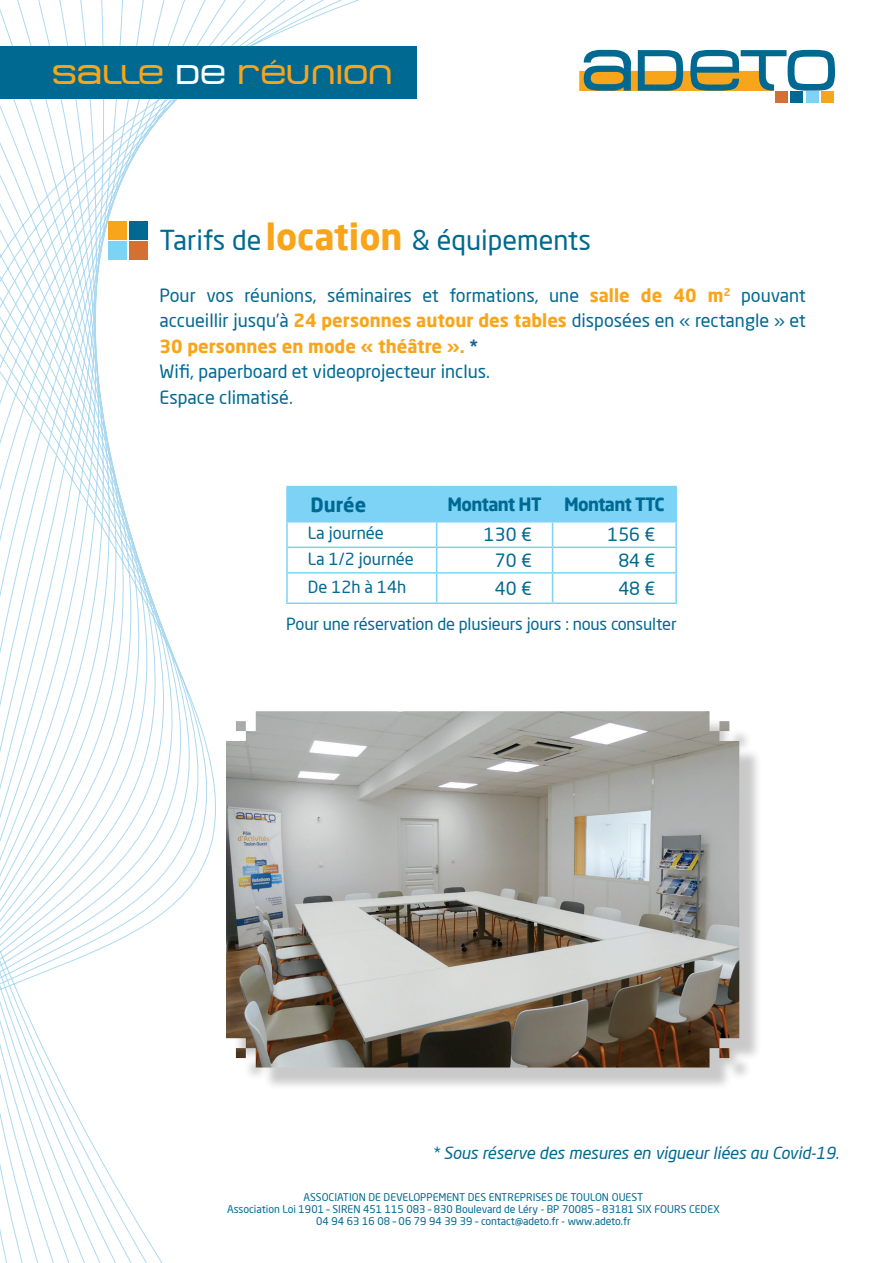
<style>
.page{position:relative;width:893px;height:1263px;background:#fff}
.page>*{position:absolute;margin:0;border:0;box-sizing:border-box;transform-origin:0 0}
.t1{font:57.75px "Metro DF";letter-spacing:-.01em;color:#006991}
.t2{font:27px "Neo Sans Pro";color:#006991}
.t3{font:27px "Metro DF";color:#f9a51b}
.t4{font:700 19.5px "Neo Sans Pro";color:#006991}
.t5{font:18px/25.5px "Neo Sans Pro";color:#006991}
.t6{font:700 18px "Neo Sans Pro";letter-spacing:-.04em;color:#006991}
.t7{font:16.5px "Neo Sans Pro";letter-spacing:-.01em;color:#006991}
.t8{font:italic 16.5px "Neo Sans Pro";letter-spacing:-.01em;color:#006991}
.t9{font:10.5px/12px "Neo Sans Pro";color:#006991;text-align:center}
.s1{color:#fff}
.s2{font-weight:700;font-size:36px;color:#f9a51b}
.s3{font-weight:700;color:#f9a51b}
.s4{font-weight:700;color:#19678c}
</style>
<div class="page">
<svg style="left:0;top:0;width:383px;height:1263px"></svg>
<div style="left:579px;top:71px;width:194px;height:20px;background:#f9a51b"></div>
<div style="left:775px;top:92px;width:12px;height:11px;background:#d57033"></div>
<div style="left:790px;top:92px;width:13px;height:11px;background:#006991"></div>
<div style="left:806px;top:92px;width:13px;height:11px;background:#7cd3f6"></div>
<div style="left:821px;top:92px;width:13px;height:11px;background:#f9a51b"></div>
<div style="left:0;top:46px;width:417px;height:52px;background:#006991"></div>
<hr style="left:286px;top:486px;width:151px;height:1px;background:#7cd3f6">
<hr style="left:286px;top:487px;width:2px;height:34px;background:#7cd3f6">
<hr style="left:552px;top:486px;width:125px;height:1px;background:#7cd3f6">
<hr style="left:675px;top:487px;width:2px;height:34px;background:#7cd3f6">
<hr style="left:286px;top:521px;width:151px;height:1px;background:#7cd3f6">
<hr style="left:552px;top:521px;width:125px;height:1px;background:#7cd3f6">
<hr style="left:286px;top:574px;width:2px;height:28px;background:#7cd3f6">
<hr style="left:675px;top:574px;width:2px;height:28px;background:#7cd3f6">
<hr style="left:286px;top:602px;width:151px;height:2px;background:#7cd3f6">
<hr style="left:552px;top:602px;width:125px;height:2px;background:#7cd3f6">
<hr style="left:437px;top:486px;width:115px;height:1px;background:#7cd3f6">
<hr style="left:286px;top:572px;width:151px;height:2px;background:#7cd3f6">
<hr style="left:437px;top:602px;width:115px;height:2px;background:#7cd3f6">
<hr style="left:552px;top:572px;width:125px;height:2px;background:#7cd3f6">
<svg style="left:287px;top:487px;width:389px;height:116px"></svg>
<hr style="left:437px;top:572px;width:115px;height:2px;background:#7cd3f6">
<hr style="left:286px;top:522px;width:2px;height:24px;background:#7cd3f6">
<hr style="left:675px;top:522px;width:2px;height:24px;background:#7cd3f6">
<hr style="left:286px;top:546px;width:151px;height:2px;background:#7cd3f6">
<hr style="left:286px;top:548px;width:2px;height:24px;background:#7cd3f6">
<hr style="left:437px;top:546px;width:115px;height:2px;background:#7cd3f6">
<hr style="left:552px;top:546px;width:125px;height:2px;background:#7cd3f6">
<hr style="left:675px;top:548px;width:2px;height:24px;background:#7cd3f6">
<div style="left:108px;top:241px;width:19px;height:19px;background:#7cd3f6"></div>
<div style="left:108px;top:221px;width:19px;height:18px;background:#f9a51b"></div>
<div style="left:129px;top:221px;width:19px;height:18px;background:#006991"></div>
<div style="left:129px;top:241px;width:19px;height:19px;background:#d57033"></div>
<div style="left:233px;top:718px;width:530px;height:373px;background:#231f20;opacity:.24"></div>
<img style="left:226px;top:711px;width:513px;height:356px">
<h2 class="t3" style="left:53px;top:60px;width:342px">SALLE <span class="s1">DE</span> RÉUNION</h2>
<h1 class="t1" style="left:581px;top:39px;width:259px">ADETO</h1>
<h2 class="t2" style="left:159px;top:224px;width:433px">Tarifs de <span class="s2">location</span> &amp; équipements</h2>
<p class="t5" style="left:159px;top:282px;width:648px">Pour vos réunions, séminaires et formations, une <span class="s3">salle de 40 m</span><sup>2</sup> pouvant accueillir jusqu’à <span class="s3">24 personnes autour des tables</span> disposées en « rectangle » et <span class="s3">30 personnes en mode « théâtre ».</span> <span class="s4">*<br></span>Wifi, paperboard et videoprojecteur inclus.<br>Espace climatisé.</p>
<p class="t4" style="left:311px;top:492px;width:57px">Durée</p>
<p class="t6" style="left:448px;top:493px;width:96px">Montant HT</p>
<p class="t6" style="left:564px;top:493px;width:102px">Montant TTC</p>
<p class="t7" style="left:308px;top:523px;width:78px">La journée</p>
<p class="t5" style="left:484px;top:522px;width:50px">130 €</p>
<p class="t5" style="left:607px;top:522px;width:50px">156 €</p>
<p class="t7" style="left:308px;top:549px;width:108px">La 1/2 journée</p>
<p class="t5" style="left:495px;top:547px;width:39px">70 €</p>
<p class="t5" style="left:618px;top:547px;width:39px">84 €</p>
<p class="t7" style="left:308px;top:577px;width:100px">De 12h à 14h</p>
<p class="t5" style="left:495px;top:575px;width:39px">40 €</p>
<p class="t5" style="left:618px;top:575px;width:39px">48 €</p>
<p class="t7" style="left:286px;top:614px;width:392px">Pour une réservation de plusieurs jours : nous consulter</p>
<p class="t8" style="left:432px;top:1142px;width:409px">* Sous réserve des mesures en vigueur liées au Covid-19.</p>
<p class="t9" style="left:227px;top:1190px;width:494px">ASSOCIATION DE DEVELOPPEMENT DES ENTREPRISES DE TOULON OUEST<br>Association Loi 1901 – SIREN 451 115 083 – 830 Boulevard de Léry - BP 70085 – 83181 SIX FOURS CEDEX<br>04 94 63 16 08 – 06 79 94 39 39 – contact@adeto.fr - www.adeto.fr</p>
</div>
